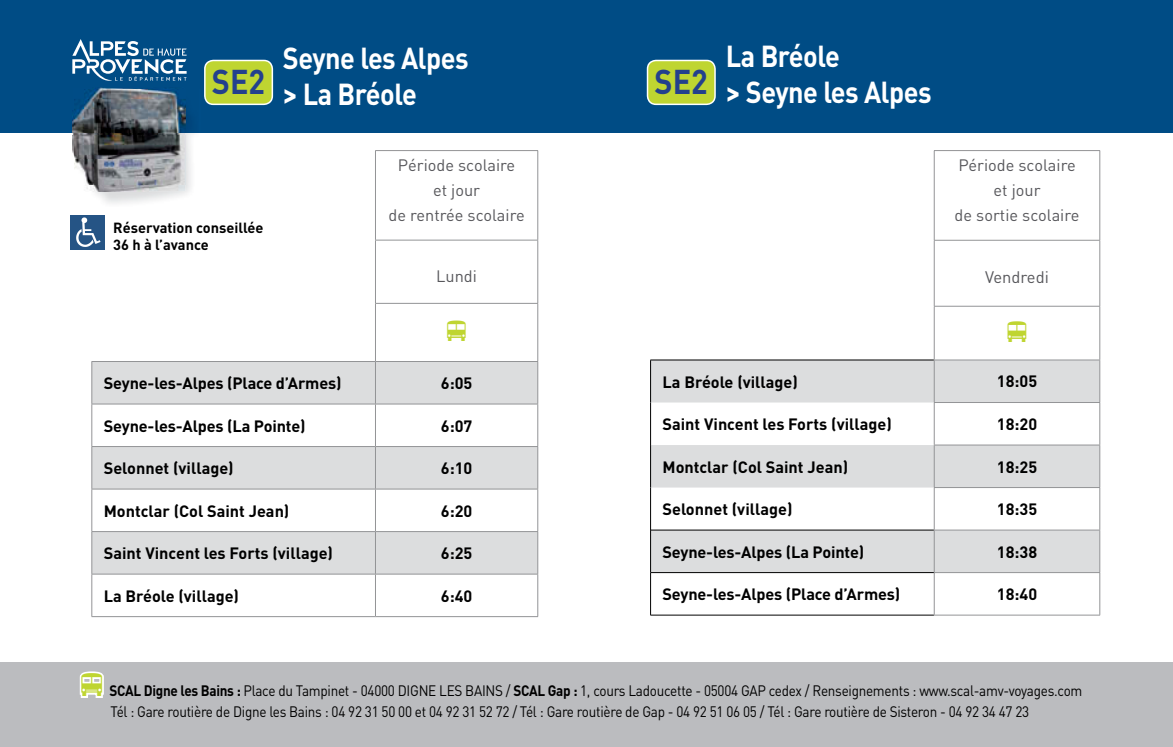
<style>
.page{position:relative;width:1173px;height:747px;background:#fff}
.page>*{position:absolute;margin:0;border:0;box-sizing:border-box;transform-origin:0 0}
.t1{font:700 34px "DINOT";color:#23408d;scale:.9 1}
.t2{font:700 30px/36px "DINOT";letter-spacing:-.02em;color:#fff;scale:.9 1}
.t3{font:16.5px "DINOT";color:#57575b}
.t4{font:16.38px/25px "DINOT";color:#57575b;text-align:center}
.t5{font:700 16.25px "DINOT";color:#000}
.t6{font:15px/20.9px "DINOT";letter-spacing:-.02em;color:#000;scale:.9 1}
.t7{font:700 14.5px/17.5px "DINOT";color:#000}
.s1{color:#bfd531}
.s2{font-weight:700}
</style>
<div class="page">
<div style="left:0;top:662px;width:1172px;height:85px;background:#bbbcbf"></div>
<div style="left:0;top:0;width:1172px;height:133px;background:#004c85"></div>
<div style="left:205px;top:60px;width:67px;height:44px;background:#bfd531;border-radius:9px"></div>
<div style="left:204px;top:60px;width:69px;height:45px;border:2px solid #fff;border-radius:9px"></div>
<div style="left:92px;top:362px;width:445px;height:127px;background:#dcddde"></div>
<svg style="left:92px;top:405px;width:445px;height:41px"></svg>
<div style="left:92px;top:532px;width:445px;height:42px;background:#dcddde"></div>
<hr style="left:375px;top:150px;width:163px;height:1px;background:#939496">
<hr style="left:375px;top:151px;width:1px;height:89px;background:#939496">
<hr style="left:537px;top:151px;width:1px;height:89px;background:#939496">
<hr style="left:375px;top:240px;width:163px;height:1px;background:#939496">
<hr style="left:375px;top:240px;width:1px;height:63px;background:#939496">
<hr style="left:537px;top:240px;width:1px;height:63px;background:#939496">
<hr style="left:375px;top:303px;width:163px;height:1px;background:#939496">
<hr style="left:375px;top:304px;width:1px;height:57px;background:#939496">
<hr style="left:537px;top:304px;width:1px;height:57px;background:#939496">
<hr style="left:375px;top:361px;width:163px;height:1px;background:#939496">
<hr style="left:537px;top:362px;width:1px;height:42px;background:#939496">
<hr style="left:375px;top:404px;width:163px;height:1px;background:#939496">
<hr style="left:537px;top:404px;width:1px;height:42px;background:#939496">
<hr style="left:375px;top:446px;width:163px;height:1px;background:#939496">
<hr style="left:537px;top:447px;width:1px;height:42px;background:#939496">
<hr style="left:375px;top:489px;width:163px;height:1px;background:#939496">
<hr style="left:537px;top:489px;width:1px;height:42px;background:#939496">
<hr style="left:375px;top:531px;width:163px;height:1px;background:#939496">
<hr style="left:537px;top:532px;width:1px;height:42px;background:#939496">
<hr style="left:375px;top:574px;width:163px;height:1px;background:#939496">
<hr style="left:537px;top:574px;width:1px;height:42px;background:#939496">
<hr style="left:375px;top:616px;width:163px;height:1px;background:#939496">
<hr style="left:91px;top:361px;width:284px;height:1px;background:#939496">
<hr style="left:91px;top:362px;width:1px;height:42px;background:#939496">
<hr style="left:375px;top:362px;width:1px;height:42px;background:#939496">
<hr style="left:91px;top:404px;width:284px;height:1px;background:#939496">
<hr style="left:91px;top:404px;width:1px;height:42px;background:#939496">
<hr style="left:375px;top:404px;width:1px;height:42px;background:#939496">
<hr style="left:91px;top:446px;width:284px;height:1px;background:#939496">
<hr style="left:91px;top:447px;width:1px;height:42px;background:#939496">
<hr style="left:375px;top:447px;width:1px;height:42px;background:#939496">
<hr style="left:91px;top:489px;width:284px;height:1px;background:#939496">
<hr style="left:91px;top:489px;width:1px;height:42px;background:#939496">
<hr style="left:375px;top:489px;width:1px;height:42px;background:#939496">
<hr style="left:91px;top:531px;width:284px;height:1px;background:#939496">
<hr style="left:91px;top:532px;width:1px;height:42px;background:#939496">
<hr style="left:375px;top:532px;width:1px;height:42px;background:#939496">
<hr style="left:91px;top:574px;width:284px;height:1px;background:#939496">
<hr style="left:91px;top:574px;width:1px;height:42px;background:#939496">
<hr style="left:375px;top:574px;width:1px;height:42px;background:#939496">
<hr style="left:91px;top:616px;width:284px;height:1px;background:#939496">
<div style="left:651px;top:361px;width:448px;height:42px;background:#dcddde"></div>
<svg style="left:651px;top:445px;width:448px;height:127px;fill:#dcddde"></svg>
<hr style="left:650px;top:360px;width:1px;height:43px;background:#000">
<hr style="left:650px;top:360px;width:283px;height:1px;background:#000">
<hr style="left:650px;top:403px;width:1px;height:42px;background:#000">
<hr style="left:650px;top:445px;width:1px;height:43px;background:#000">
<hr style="left:650px;top:488px;width:1px;height:42px;background:#000">
<hr style="left:650px;top:530px;width:1px;height:43px;background:#000">
<hr style="left:650px;top:573px;width:1px;height:42px;background:#000">
<hr style="left:650px;top:530px;width:283px;height:1px;background:#000">
<hr style="left:650px;top:572px;width:283px;height:1px;background:#000">
<hr style="left:650px;top:615px;width:283px;height:1px;background:#000">
<hr style="left:933px;top:150px;width:166px;height:1px;background:#939496">
<hr style="left:933px;top:151px;width:1px;height:89px;background:#939496">
<hr style="left:1099px;top:151px;width:1px;height:89px;background:#939496">
<hr style="left:933px;top:240px;width:166px;height:1px;background:#939496">
<hr style="left:933px;top:241px;width:1px;height:65px;background:#939496">
<hr style="left:1099px;top:241px;width:1px;height:65px;background:#939496">
<hr style="left:933px;top:306px;width:166px;height:1px;background:#939496">
<hr style="left:933px;top:307px;width:1px;height:53px;background:#939496">
<hr style="left:1099px;top:307px;width:1px;height:53px;background:#939496">
<hr style="left:933px;top:360px;width:166px;height:1px;background:#939496">
<hr style="left:933px;top:360px;width:1px;height:42px;background:#939496">
<hr style="left:1099px;top:360px;width:1px;height:42px;background:#939496">
<hr style="left:933px;top:402px;width:166px;height:1px;background:#939496">
<hr style="left:933px;top:403px;width:1px;height:42px;background:#939496">
<hr style="left:1099px;top:403px;width:1px;height:42px;background:#939496">
<hr style="left:933px;top:445px;width:166px;height:1px;background:#939496">
<hr style="left:933px;top:445px;width:1px;height:42px;background:#939496">
<hr style="left:1099px;top:445px;width:1px;height:42px;background:#939496">
<hr style="left:933px;top:487px;width:166px;height:1px;background:#939496">
<hr style="left:933px;top:488px;width:1px;height:42px;background:#939496">
<hr style="left:1099px;top:488px;width:1px;height:42px;background:#939496">
<hr style="left:933px;top:530px;width:166px;height:1px;background:#939496">
<hr style="left:933px;top:530px;width:1px;height:42px;background:#939496">
<hr style="left:1099px;top:530px;width:1px;height:42px;background:#939496">
<hr style="left:933px;top:572px;width:166px;height:1px;background:#939496">
<hr style="left:933px;top:573px;width:1px;height:42px;background:#939496">
<hr style="left:1099px;top:573px;width:1px;height:42px;background:#939496">
<hr style="left:933px;top:615px;width:166px;height:1px;background:#939496">
<img style="left:74px;top:99px;width:119px;height:105px">
<img style="left:74px;top:136px;width:119px;height:48px">
<img style="left:73px;top:133px;width:1px;height:23px">
<img style="left:74px;top:88px;width:111px;height:22px">
<svg style="left:73px;top:119px;width:1px;height:14px"></svg>
<img style="left:74px;top:133px;width:74px;height:3px">
<img style="left:148px;top:133px;width:37px;height:58px">
<img style="left:74px;top:184px;width:74px;height:7px">
<svg style="left:72px;top:39px;width:114px;height:42px"></svg>
<svg style="left:79px;top:671px;width:25px;height:27px"></svg>
<div style="left:647px;top:60px;width:68px;height:44px;background:#bfd531;border-radius:9px"></div>
<div style="left:646px;top:60px;width:69px;height:45px;border:2px solid #fff;border-radius:9px"></div>
<svg style="left:70px;top:215px;width:35px;height:35px"></svg>
<h1 class="t1" style="left:212px;top:59px;width:61px">SE2</h1>
<h2 class="t2" style="left:283px;top:39px;width:208px">Seyne les Alpes &gt; La Bréole</h2>
<p class="t7" style="left:113px;top:218px;width:152px">Réservation conseillée<br>36 h à l’avance</p>
<p class="t4" style="left:388px;top:152px;width:138px">Période scolaire<br>et jour<br>de rentrée scolaire</p>
<p class="t4" style="left:436px;top:263px;width:42px">Lundi</p>
<p class="t5" style="left:104px;top:372px;width:239px">Seyne-les-Alpes (Place d’Armes)</p>
<p class="t5" style="left:441px;top:372px;width:33px">6:05</p>
<p class="t5" style="left:104px;top:415px;width:203px">Seyne-les-Alpes (La Pointe)</p>
<p class="t5" style="left:441px;top:415px;width:33px">6:07</p>
<p class="t5" style="left:104px;top:457px;width:131px">Selonnet (village)</p>
<p class="t5" style="left:441px;top:457px;width:33px">6:10</p>
<p class="t5" style="left:104px;top:500px;width:187px">Montclar (Col Saint Jean)</p>
<p class="t5" style="left:441px;top:500px;width:33px">6:20</p>
<p class="t5" style="left:104px;top:542px;width:231px">Saint Vincent les Forts (village)</p>
<p class="t5" style="left:441px;top:542px;width:33px">6:25</p>
<p class="t5" style="left:104px;top:585px;width:137px">La Bréole (village)</p>
<p class="t5" style="left:441px;top:585px;width:33px">6:40</p>
<h1 class="t1" style="left:654px;top:59px;width:61px">SE2</h1>
<h2 class="t2" style="left:725px;top:37px;width:230px">La Bréole<br>&gt; Seyne les Alpes</h2>
<p class="t4" style="left:954px;top:152px;width:126px">Période scolaire et jour<br>de sortie scolaire</p>
<p class="t3" style="left:984px;top:266px;width:65px">Vendredi</p>
<p class="t5" style="left:662px;top:371px;width:137px">La Bréole (village)</p>
<p class="t5" style="left:996px;top:371px;width:42px">18:05</p>
<p class="t5" style="left:662px;top:413px;width:231px">Saint Vincent les Forts (village)</p>
<p class="t5" style="left:996px;top:413px;width:42px">18:20</p>
<p class="t5" style="left:662px;top:456px;width:187px">Montclar (Col Saint Jean)</p>
<p class="t5" style="left:996px;top:456px;width:42px">18:25</p>
<p class="t5" style="left:662px;top:498px;width:131px">Selonnet (village)</p>
<p class="t5" style="left:996px;top:498px;width:42px">18:35</p>
<p class="t5" style="left:662px;top:541px;width:203px">Seyne-les-Alpes (La Pointe)</p>
<p class="t5" style="left:996px;top:541px;width:42px">18:38</p>
<p class="t5" style="left:662px;top:583px;width:239px">Seyne-les-Alpes (Place d’Armes)</p>
<p class="t5" style="left:996px;top:583px;width:42px">18:40</p>
<p class="t6" style="left:111px;top:680px;width:1081px;text-indent:-37px"><span class="s1">❖</span><span class="s2">SCAL Digne les Bains :</span> Place du Tampinet - 04000 DIGNE LES BAINS / <span class="s2">SCAL Gap :</span> 1, cours Ladoucette - 05004 GAP cedex / Renseignements : www.scal-amv-voyages.com<br>Tél : Gare routière de Digne les Bains : 04 92 31 50 00 et 04 92 31 52 72 / Tél : Gare routière de Gap - 04 92 51 06 05 / Tél : Gare routière de Sisteron - 04 92 34 47 23</p>
</div>
